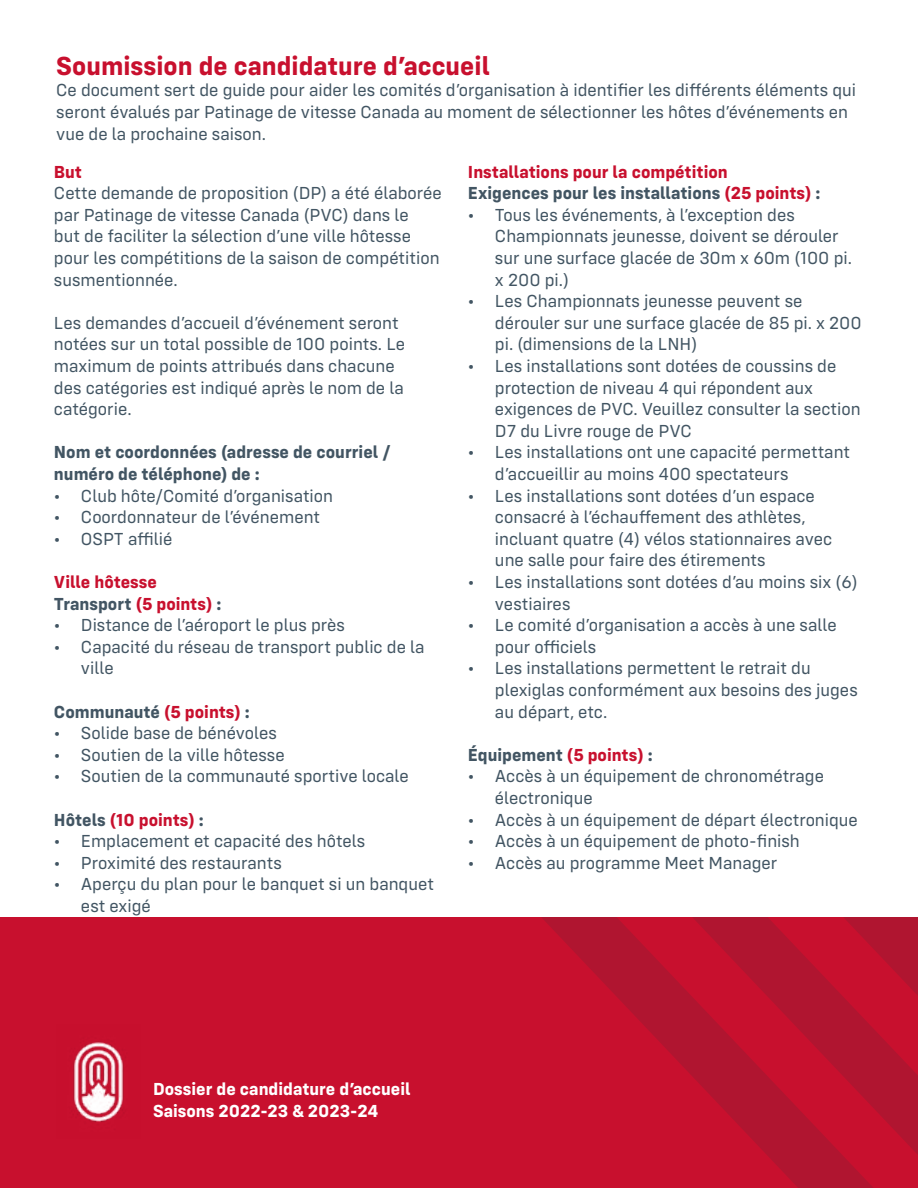
<style>
.page{position:relative;width:918px;height:1188px;background:#fff}
.page>*{position:absolute;margin:0;border:0;box-sizing:border-box;transform-origin:0 0}
.t1{font:700 27px "Config";color:#c8102e}
.t2{font:18px/21.6px "Config";color:#425563}
.t3{font:700 18px/21.6px "Config";color:#c8102e}
.t4{font:700 18px/21.6px "Config";color:#425563}
.t5{font:700 18px/21.6px "Config";color:#fff}
.s1{color:#425563}
.s2{color:#c8102e}
</style>
<div class="page">
<div style="left:0;top:918px;width:918px;height:270px;background:#c8102e"></div>
<svg style="left:542px;top:918px;width:376px;height:270px"></svg>
<img style="left:73px;top:1041px;width:51px;height:81px">
<h1 class="t1" style="left:56px;top:49px;width:435px">Soumission de candidature d’accueil</h1>
<p class="t2" style="left:56px;top:79px;width:801px">Ce document sert de guide pour aider les comités d’organisation à identifier les différents éléments qui seront évalués par Patinage de vitesse Canada au moment de sélectionner les hôtes d’événements en vue de la prochaine saison.</p>
<p class="t3" style="left:54px;top:161px;width:30px">But</p>
<p class="t2" style="left:54px;top:182px;width:389px">Cette demande de proposition (DP) a été élaborée par Patinage de vitesse Canada (PVC) dans le<br>but de faciliter la sélection d’une ville hôtesse pour les compétitions de la saison de compétition susmentionnée.</p>
<p class="t2" style="left:54px;top:312px;width:353px">Les demandes d’accueil d’événement seront notées sur un total possible de 100 points. Le maximum de points attribués dans chacune des catégories est indiqué après le nom de la catégorie.</p>
<p class="t4" style="left:54px;top:441px;width:338px">Nom et coordonnées (adresse de courriel / numéro de téléphone) de :</p>
<p class="t2" style="left:54px;top:485px;width:281px">• Club hôte/Comité d’organisation</p>
<p class="t2" style="left:54px;top:506px;width:268px">• Coordonnateur de l’événement</p>
<p class="t2" style="left:54px;top:528px;width:120px">• OSPT affilié</p>
<p class="t3" style="left:54px;top:571px;width:169px">Ville hôtesse<br><span class="s1">Transport</span> (5 points) <span class="s1">:</span></p>
<p class="t2" style="left:54px;top:614px;width:292px">• Distance de l’aéroport le plus près</p>
<p class="t2" style="left:81px;top:636px;width:345px;text-indent:-27px">• Capacité du réseau de transport public de la ville</p>
<p class="t4" style="left:54px;top:701px;width:197px">Communauté <span class="s2">(5 points)</span> :</p>
<p class="t2" style="left:54px;top:722px;width:224px">• Solide base de bénévoles</p>
<p class="t2" style="left:54px;top:744px;width:232px">• Soutien de la ville hôtesse</p>
<p class="t2" style="left:54px;top:766px;width:356px">• Soutien de la communauté sportive locale</p>
<p class="t3" style="left:54px;top:809px;width:151px"><span class="s1">Hôtels</span> (10 points) <span class="s1">:</span></p>
<p class="t2" style="left:54px;top:830px;width:313px">• Emplacement et capacité des hôtels</p>
<p class="t2" style="left:54px;top:852px;width:229px">• Proximité des restaurants</p>
<p class="t2" style="left:81px;top:874px;width:355px;text-indent:-27px">• Aperçu du plan pour le banquet si un banquet est exigé</p>
<p class="t3" style="left:468px;top:161px;width:354px">Installations pour la compétition<br><span class="s1">Exigences pour les installations</span> (25 points) <span class="s1">:</span></p>
<p class="t2" style="left:495px;top:204px;width:359px;text-indent:-27px">• Tous les événements, à l’exception des Championnats jeunesse, doivent se dérouler sur une surface glacée de 30m x 60m (100 pi. x 200 pi.)</p>
<p class="t2" style="left:495px;top:290px;width:368px;text-indent:-27px">• Les Championnats jeunesse peuvent se dérouler sur une surface glacée de 85 pi. x 200 pi. (dimensions de la LNH)</p>
<p class="t2" style="left:495px;top:355px;width:367px;text-indent:-27px">• Les installations sont dotées de coussins de protection de niveau 4 qui répondent aux exigences de PVC. Veuillez consulter la section D7 du Livre rouge de PVC</p>
<p class="t2" style="left:495px;top:442px;width:357px;text-indent:-27px">• Les installations ont une capacité permettant d’accueillir au moins 400 spectateurs</p>
<p class="t2" style="left:495px;top:485px;width:339px;text-indent:-27px">• Les installations sont dotées d’un espace consacré à l’échauffement des athlètes, incluant quatre (4) vélos stationnaires avec une salle pour faire des étirements</p>
<p class="t2" style="left:495px;top:571px;width:364px;text-indent:-27px">• Les installations sont dotées d’au moins six (6) vestiaires</p>
<p class="t2" style="left:495px;top:614px;width:343px;text-indent:-27px">• Le comité d’organisation a accès à une salle pour officiels</p>
<p class="t2" style="left:495px;top:658px;width:364px;text-indent:-27px">• Les installations permettent le retrait du plexiglas conformément aux besoins des juges au départ, etc.</p>
<p class="t4" style="left:468px;top:744px;width:186px">Équipement <span class="s2">(5 points)</span> :</p>
<p class="t2" style="left:495px;top:766px;width:331px;text-indent:-27px">• Accès à un équipement de chronométrage électronique</p>
<p class="t2" style="left:468px;top:809px;width:391px">• Accès à un équipement de départ électronique</p>
<p class="t2" style="left:468px;top:830px;width:333px">• Accès à un équipement de photo-finish</p>
<p class="t2" style="left:468px;top:852px;width:311px">• Accès au programme Meet Manager</p>
<p class="t5" style="left:153px;top:1078px;width:259px">Dossier de candidature d’accueil<br>Saisons 2022-23 &amp; 2023-24</p>
</div>
